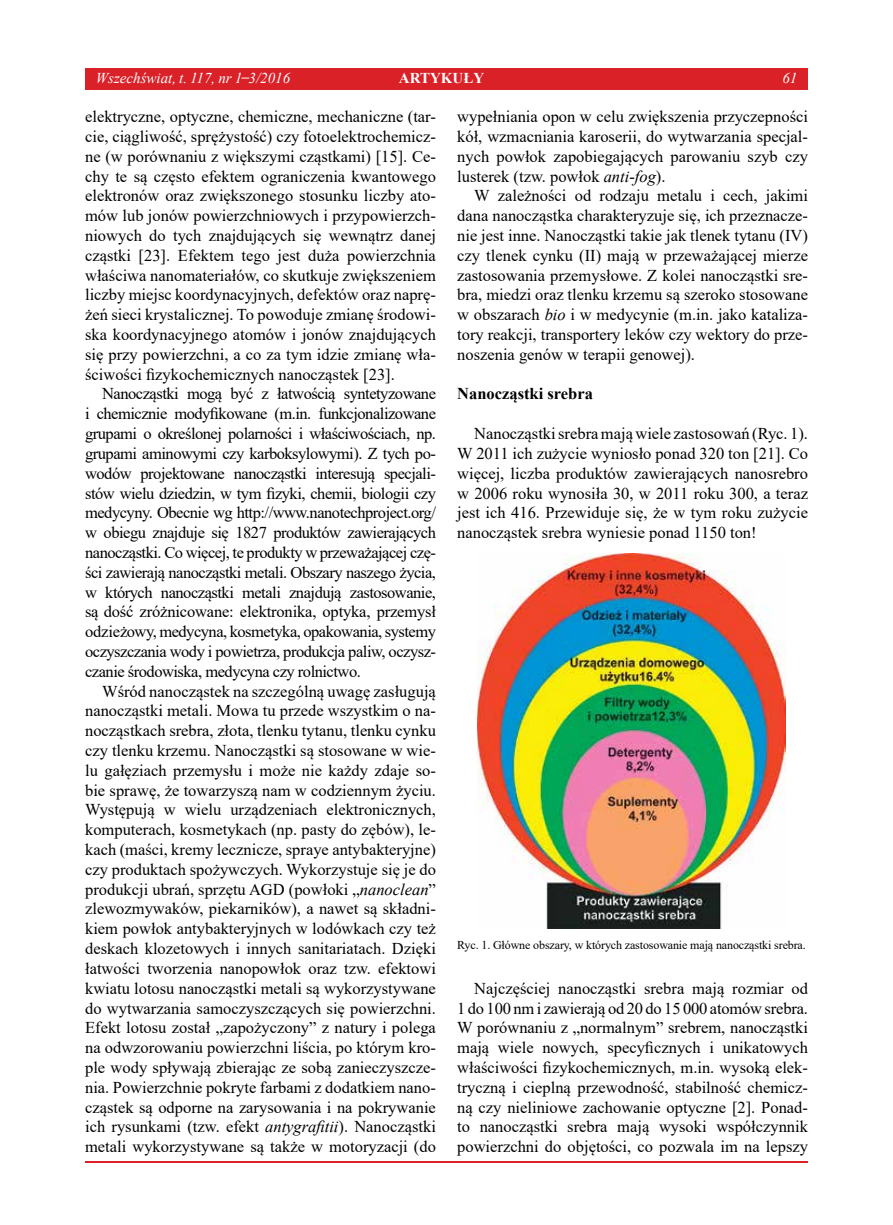
<style>
.page{position:relative;width:893px;height:1225px;background:#fff}
.page>*{position:absolute;margin:0;border:0;box-sizing:border-box;transform-origin:0 0}
.t1{font:16.5px/19.8px "Times New Roman";color:#000;text-align:justify}
.t2{font:700 16.5px "Times New Roman";color:#000}
.t3{font:italic 15px "Times New Roman";color:#fff}
.t4{font:700 15px "Times New Roman";color:#fff}
.t5{font:12px "Times New Roman";letter-spacing:-.01em;color:#000}
.s1{font-style:normal}
.s2{font-style:italic}
</style>
<div class="page">
<hr style="left:85px;top:1161px;width:723px;height:1px;background:#da2128">
<img style="left:477px;top:553px;width:309px;height:375px">
<div style="left:85px;top:68px;width:723px;height:21px;background:#da2128"></div>
<p class="t3" style="left:96px;top:68px;width:196px">Wszechświat, t. 117, nr 1 <span class="s1">̶</span>3/2016</p>
<p class="t4" style="left:399px;top:67px;width:87px">ARTYKUŁY</p>
<p class="t3" style="left:782px;top:68px;width:16px">61</p>
<p class="t1" style="left:85px;top:106px;width:352px">elektryczne, optyczne, chemiczne, mechaniczne (tar&shy;cie, ciągliwość, sprężystość) czy fotoelektrochemicz&shy;ne (w porównaniu z większymi cząstkami) [15]. Ce&shy;chy te są często efektem ograniczenia kwantowego elektronów oraz zwiększonego stosunku liczby ato&shy;mów lub jonów powierzchniowych i przypowierzch&shy;niowych do tych znajdujących się wewnątrz danej cząstki [23]. Efektem tego jest duża powierzchnia właściwa nanomateriałów, co skutkuje zwiększeniem liczby miejsc koordynacyjnych, defektów oraz naprę&shy;żeń sieci krystalicznej. To powoduje zmianę środowi&shy;ska koordynacyjnego atomów i jonów znajdujących się przy powierzchni, a co za tym idzie zmianę wła&shy;ściwości fizykochemicznych nanocząstek [23].</p>
<p class="t1" style="left:85px;top:383px;width:352px;text-indent:17px">Nanocząstki mogą być z łatwością syntetyzowane i chemicznie modyfikowane (m.in. funkcjonalizowane grupami o określonej polarności i właściwościach, np. grupami aminowymi czy karboksylowymi). Z tych po&shy;wodów projektowane nanocząstki interesują specjali&shy;stów wielu dziedzin, w tym fizyki, chemii, biologii czy medycyny. Obecnie wg http://www.nanotechproject.org/ w obiegu znajduje się 1827 produktów zawierających nanocząstki. Co więcej, te produkty w przeważającej czę&shy;ści zawierają nanocząstki metali. Obszary naszego życia, w których nanocząstki metali znajdują zastosowanie, są dość zróżnicowane: elektronika, optyka, przemysł odzieżowy, medycyna, kosmetyka, opakowania, systemy oczyszczania wody i powietrza, produkcja paliw, oczysz&shy;czanie środowiska, medycyna czy rolnictwo.</p>
<p class="t1" style="left:85px;top:680px;width:352px;text-indent:17px">Wśród nanocząstek na szczególną uwagę zasługują nanocząstki metali. Mowa tu przede wszystkim o na&shy;nocząstkach srebra, złota, tlenku tytanu, tlenku cynku czy tlenku krzemu. Nanocząstki są stosowane w wie&shy;lu gałęziach przemysłu i może nie każdy zdaje so&shy;bie sprawę, że towarzyszą nam w codziennym życiu.<br>Występują w wielu urządzeniach elektronicznych, komputerach, kosmetykach (np. pasty do zębów), le&shy;kach (maści, kremy lecznicze, spraye antybakteryjne) czy produktach spożywczych. Wykorzystuje się je do produkcji ubrań, sprzętu AGD (powłoki „<span class="s2">nanoclean</span>” zlewozmywaków, piekarników), a nawet są składni&shy;kiem powłok antybakteryjnych w lodówkach czy też deskach klozetowych i innych sanitariatach. Dzięki łatwości tworzenia nanopowłok oraz tzw. efektowi kwiatu lotosu nanocząstki metali są wykorzystywane do wytwarzania samoczyszczących się powierzchni.<br>Efekt lotosu został „zapożyczony” z natury i polega na odwzorowaniu powierzchni liścia, po którym kro&shy;ple wody spływają zbierając ze sobą zanieczyszcze&shy;nia. Powierzchnie pokryte farbami z dodatkiem nano&shy;cząstek są odporne na zarysowania i na pokrywanie ich rysunkami (tzw. efekt <span class="s2">antygrafitii</span>). Nanocząstki metali wykorzystywane są także w motoryzacji (do</p>
<p class="t1" style="left:457px;top:106px;width:352px">wypełniania opon w celu zwiększenia przyczepności kół, wzmacniania karoserii, do wytwarzania specjal&shy;nych powłok zapobiegających parowaniu szyb czy lusterek (tzw. powłok <span class="s2">anti-fog</span>).</p>
<p class="t1" style="left:457px;top:185px;width:352px;text-indent:17px">W zależności od rodzaju metalu i cech, jakimi dana nanocząstka charakteryzuje się, ich przeznacze&shy;nie jest inne. Nanocząstki takie jak tlenek tytanu (IV) czy tlenek cynku (II) mają w przeważającej mierze zastosowania przemysłowe. Z kolei nanocząstki sre&shy;bra, miedzi oraz tlenku krzemu są szeroko stosowane w obszarach <span class="s2">bio</span> i w medycynie (m.in. jako kataliza&shy;tory reakcji, transportery leków czy wektory do prze&shy;noszenia genów w terapii genowej).</p>
<p class="t2" style="left:457px;top:382px;width:137px">Nanocząstki srebra</p>
<p class="t1" style="left:457px;top:423px;width:352px;text-indent:17px">Nanocząstki srebra mają wiele zastosowań (Ryc. 1).<br>W 2011 ich zużycie wyniosło ponad 320 ton [21]. Co więcej, liczba produktów zawierających nanosrebro w 2006 roku wynosiła 30, w 2011 roku 300, a teraz jest ich 416. Przewiduje się, że w tym roku zużycie nanocząstek srebra wyniesie ponad 1150 ton!</p>
<p class="t5" style="left:457px;top:937px;width:350px">Ryc. 1. Główne obszary, w których zastosowanie mają nanocząstki srebra.</p>
<p class="t1" style="left:457px;top:977px;width:352px;text-indent:17px">Najczęściej nanocząstki srebra mają rozmiar od 1 do 100 nm i zawierają od 20 do 15 000 atomów srebra.<br>W porównaniu z „normalnym” srebrem, nanocząstki mają wiele nowych, specyficznych i unikatowych właściwości fizykochemicznych, m.in. wysoką elek&shy;tryczną i cieplną przewodność, stabilność chemicz&shy;ną czy nieliniowe zachowanie optyczne [2]. Ponad&shy;to nanocząstki srebra mają wysoki współczynnik powierzchni do objętości, co pozwala im na lepszy</p>
</div>
